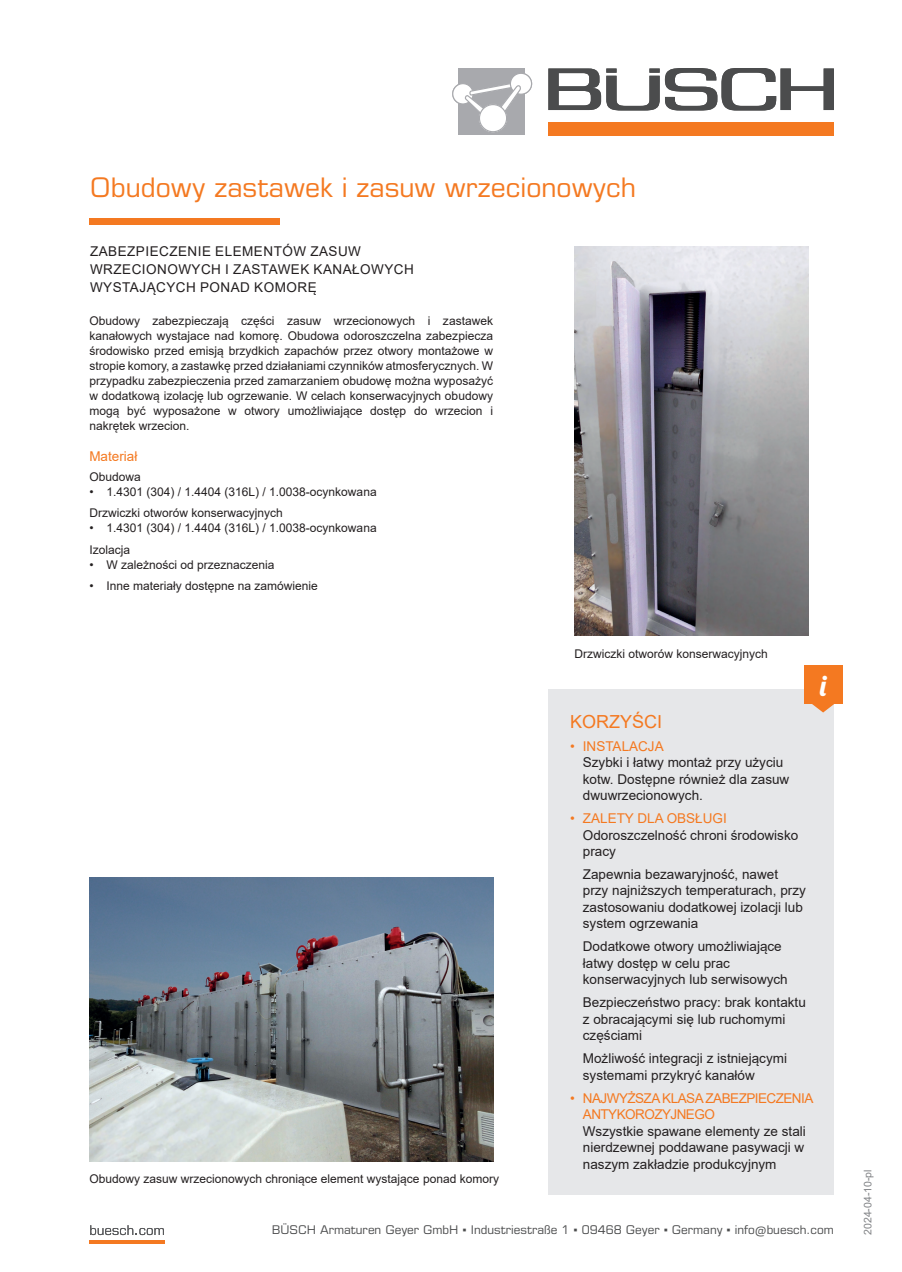
<style>
.page{position:relative;width:902px;height:1272px;background:#fff}
.page>*{position:absolute;margin:0;border:0;box-sizing:border-box;transform-origin:0 0}
.t1{font:28.5px "Lobster";color:#fff}
.t2{font:27px "Eurostile LT Pro";color:#f47921}
.t3{font:18px "Arial";color:#f47921}
.t4{font:13.5px/16.5px "Arial";color:#231f20}
.t5{font:13.5px/18px "Arial";letter-spacing:.035em;color:#231f20}
.t6{font:13.5px/16.5px "Arial";letter-spacing:-.04em;color:#f47921}
.t7{font:13.5px "Arial";color:#f47921}
.t8{font:12px/15px "Arial";color:#231f20}
.t9{font:12px "Eurostile LT Pro";color:#4b4c4d}
.t10{font:10.5px "Arial";color:#808285}
.s1{font-family:"Arial"}
</style>
<div class="page">
<div style="left:89px;top:218px;width:191px;height:7px;background:#f47921"></div>
<svg style="left:665px;top:68px;width:168px;height:42px"></svg>
<svg style="left:548px;top:68px;width:111px;height:42px"></svg>
<div style="left:548px;top:122px;width:285px;height:13px;background:#f47921"></div>
<div style="left:458px;top:68px;width:67px;height:67px;background:#a8a9ad"></div>
<div style="left:452px;top:84px;width:21px;height:20px;background:#fff;border-radius:50%"></div>
<div style="left:452px;top:83px;width:21px;height:22px;border:1px solid #a8a9ad;border-radius:50%"></div>
<div style="left:478px;top:103px;width:30px;height:30px;background:#b4b5b8;border:1px solid #a8a9ad;border-radius:50%"></div>
<div style="left:510px;top:73px;width:21px;height:21px;background:#fff;border-radius:50%"></div>
<div style="left:509px;top:73px;width:23px;height:22px;border:1px solid #a8a9ad;border-radius:50%"></div>
<svg style="left:463px;top:81px;width:58px;height:38px"></svg>
<div style="left:479px;top:104px;width:28px;height:28px;background:#fff;border:1px solid #a8a9ad;border-radius:50%"></div>
<svg style="left:90px;top:1225px;width:74px;height:9px"></svg>
<hr style="left:89px;top:1240px;width:76px;height:3px;background:#f47921">
<div style="left:549px;top:689px;width:284px;height:505px;background:#e6e7e9"></div>
<svg style="left:811px;top:703px;width:24px;height:9px"></svg>
<div style="left:803px;top:665px;width:39px;height:38px;background:#f47921"></div>
<img style="left:89px;top:877px;width:404px;height:284px">
<img style="left:574px;top:246px;width:234px;height:389px">
<h2 class="t2" style="left:90px;top:171px;width:547px">Obudowy zastawek i zasuw wrzecionowych</h2>
<p class="t5" style="left:90px;top:242px;width:325px">ZABEZPIECZENIE ELEMENTÓW ZASUW<br>WRZECIONOWYCH I ZASTAWEK KANAŁOWYCH<br>WYSTAJĄCYCH PONAD KOMORĘ</p>
<p class="t8" style="left:89px;top:313px;width:405px;text-align:justify">Obudowy zabezpieczają części zasuw wrzecionowych i zastawek kanałowych wystajace nad komorę. Obudowa odoroszczelna zabezpiecza środowisko przed emisją brzydkich zapachów przez otwory montażowe w stropie komory, a zastawkę przed działaniami czynników atmosferycznych. W przypadku zabezpieczenia przed zamarzaniem obudowę można wyposażyć w dodatkową izolację lub ogrzewanie. W celach konserwacyjnych obudowy mogą być wyposażone w otwory umożliwiające dostęp do wrzecion i nakrętek wrzecion.</p>
<p class="t7" style="left:89px;top:447px;width:50px">Materiał</p>
<p class="t8" style="left:89px;top:469px;width:53px">Obudowa</p>
<p class="t8" style="left:89px;top:481px;width:289px;line-height:21.3px">• 1.4301 (304) / 1.4404 (316L) / 1.0038-ocynkowana<br>Drzwiczki otworów konserwacyjnych</p>
<p class="t8" style="left:89px;top:517px;width:289px;line-height:21.5px">• 1.4301 (304) / 1.4404 (316L) / 1.0038-ocynkowana<br>Izolacja</p>
<p class="t8" style="left:89px;top:556px;width:187px">• W zależności od przeznaczenia</p>
<p class="t8" style="left:89px;top:578px;width:230px">• Inne materiały dostępne na zamówienie</p>
<p class="t8" style="left:89px;top:1170px;width:411px">Obudowy zasuw wrzecionowych chroniące element wystające ponad komory</p>
<p class="t8" style="left:574px;top:645px;width:195px">Drzwiczki otworów konserwacyjnych</p>
<h1 class="t1" style="left:820px;top:667px;width:7px">i</h1>
<h3 class="t3" style="left:570px;top:709px;width:94px">KORZYŚCI</h3>
<p class="t7" style="left:570px;top:736px;width:95px">• INSTALACJA</p>
<p class="t4" style="left:583px;top:754px;width:208px">Szybki i łatwy montaż przy użyciu kotw. Dostępne również dla zasuw dwuwrzecionowych.</p>
<p class="t7" style="left:570px;top:809px;width:158px">• ZALETY DLA OBSŁUGI</p>
<p class="t4" style="left:583px;top:826px;width:217px">Odoroszczelność chroni środowisko pracy</p>
<p class="t4" style="left:583px;top:865px;width:224px">Zapewnia bezawaryjność, nawet przy najniższych temperaturach, przy zastosowaniu dodatkowej izolacji lub system ogrzewania</p>
<p class="t4" style="left:583px;top:938px;width:206px">Dodatkowe otwory umożliwiające łatwy dostęp w celu prac konserwacyjnych lub serwisowych</p>
<p class="t4" style="left:583px;top:994px;width:224px">Bezpieczeństwo pracy: brak kontaktu z obracającymi się lub ruchomymi częściami</p>
<p class="t4" style="left:583px;top:1050px;width:206px">Możliwość integracji z istniejącymi systemami przykryć kanałów</p>
<p class="t6" style="left:583px;top:1089px;width:232px;text-indent:-13px">• NAJWYŻSZA KLASA ZABEZPIECZENIA<br>ANTYKOROZYJNEGO</p>
<p class="t4" style="left:583px;top:1122px;width:224px;text-align:justify">Wszystkie spawane elementy ze stali nierdzewnej poddawane pasywacji w naszym zakładzie produkcyjnym</p>
<p class="t9" style="left:272px;top:1222px;width:563px">BÜSCH Armaturen Geyer GmbH <span class="s1">▪</span> Industriestraße 1 <span class="s1">▪</span> 09468 Geyer <span class="s1">▪</span> Germany <span class="s1">▪</span> info@buesch.com</p>
<p class="t10" style="left:860px;top:1234px;width:67px;rotate:-90deg">2024-04-10-pl</p>
</div>
